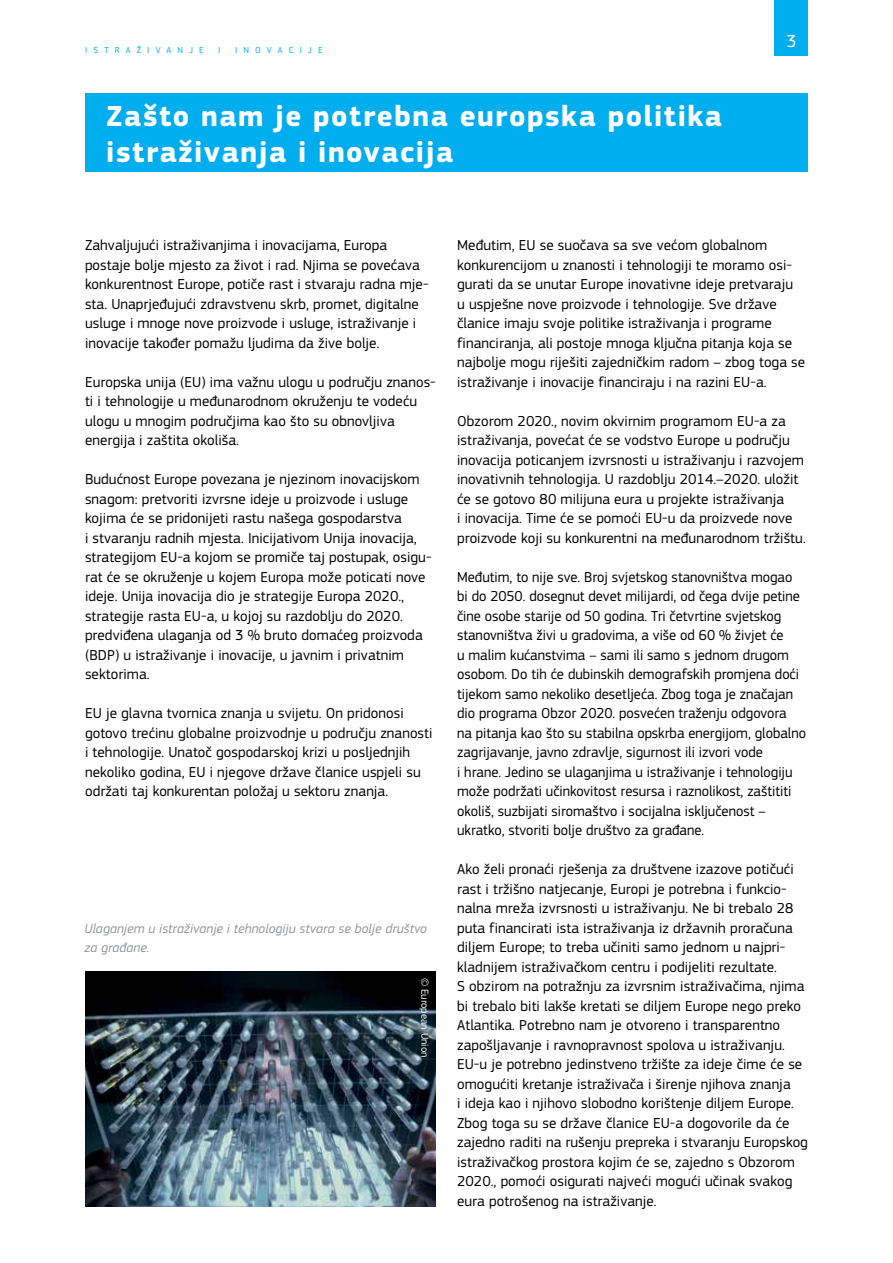
<style>
.page{position:relative;width:893px;height:1263px;background:#fff}
.page>*{position:absolute;margin:0;border:0;box-sizing:border-box;transform-origin:0 0}
.Heading01_neg{font:700 30px/36px "EC Square Sans Pro";letter-spacing:.05em;color:#fff}
.folio{font:18px "EC Square Sans Pro";color:#fff}
.BodyText{font:15px/19.5px "EC Square Sans Pro";letter-spacing:.005em;color:#000}
.legende_R{font:italic 13.5px/19.5px "EC Square Sans Pro";letter-spacing:.005em;color:#939598}
.copyright_copy{font:10.5px "EC Square Sans Pro";letter-spacing:.005em;color:#fff}
.running_title_RIGHT{font:9px "EC Square Sans Pro";letter-spacing:.68em;color:#00aeef}
</style>
<div class="page">
<div style="left:775px;top:0;width:33px;height:55px;background:#00aeef"></div>
<div style="left:85px;top:94px;width:723px;height:78px;background:#00aeef"></div>
<img style="left:85px;top:971px;width:351px;height:236px">
<p class="running_title_RIGHT" style="left:85px;top:45px;width:120px">ISTRAŽIVANJE</p>
<p class="running_title_RIGHT" style="left:218px;top:45px;width:4px">I</p>
<p class="running_title_RIGHT" style="left:235px;top:45px;width:89px">INOVACIJE</p>
<p class="Heading01_neg" style="left:106px;top:99px;width:617px">Zašto nam je potrebna europska politika istraživanja i inovacija</p>
<p class="folio" style="left:786px;top:30px;width:12px">3</p>
<p class="BodyText" style="left:85px;top:236px;width:345px">Zahvaljujući istraživanjima i inovacijama, Europa postaje bolje mjesto za život i rad. Njima se povećava konkurentnost Europe, potiče rast i stvaraju radna mje&shy;sta. Unaprjeđujući zdravstvenu skrb, promet, digitalne usluge i mnoge nove proizvode i usluge, istraživanje i inovacije također pomažu ljudima da žive bolje.</p>
<p class="BodyText" style="left:85px;top:372px;width:352px">Europska unija (EU) ima važnu ulogu u području znanos&shy;ti i tehnologije u međunarodnom okruženju te vodeću ulogu u mnogim područjima kao što su obnovljiva energija i zaštita okoliša.</p>
<p class="BodyText" style="left:85px;top:470px;width:348px">Budućnost Europe povezana je njezinom inovacijskom snagom: pretvoriti izvrsne ideje u proizvode i usluge kojima će se pridonijeti rastu našega gospodarstva<br>i stvaranju radnih mjesta. Inicijativom Unija inovacija, strategijom EU‑a kojom se promiče taj postupak, osigu&shy;rat će se okruženje u kojem Europa može poticati nove ideje. Unija inovacija dio je strategije Europa 2020., strategije rasta EU‑a, u kojoj su razdoblju do 2020. predviđena ulaganja od 3 % bruto domaćeg proizvoda (BDP) u istraživanje i inovacije, u javnim i privatnim sektorima.</p>
<p class="BodyText" style="left:85px;top:704px;width:349px">EU je glavna tvornica znanja u svijetu. On pridonosi gotovo trećinu globalne proizvodnje u području znanosti i tehnologije. Unatoč gospodarskoj krizi u posljednjih nekoliko godina, EU i njegove države članice uspjeli su održati taj konkurentan položaj u sektoru znanja.</p>
<p class="legende_R" style="left:84px;top:919px;width:344px">Ulaganjem u istraživanje i tehnologiju stvara se bolje društvo za građane.</p>
<p class="copyright_copy" style="left:431px;top:977px;width:81px;rotate:90deg">© European Union</p>
<p class="BodyText" style="left:457px;top:236px;width:350px">Međutim, EU se suočava sa sve većom globalnom konkurencijom u znanosti i tehnologiji te moramo osi&shy;gurati da se unutar Europe inovativne ideje pretvaraju<br>u uspješne nove proizvode i tehnologije. Sve države članice imaju svoje politike istraživanja i programe financiranja, ali postoje mnoga ključna pitanja koja se najbolje mogu riješiti zajedničkim radom – zbog toga se istraživanje i inovacije financiraju i na razini EU‑a.</p>
<p class="BodyText" style="left:457px;top:411px;width:350px">Obzorom 2020., novim okvirnim programom EU‑a za istraživanja, povećat će se vodstvo Europe u području inovacija poticanjem izvrsnosti u istraživanju i razvojem inovativnih tehnologija. U razdoblju 2014.–2020. uložit će se gotovo 80 milijuna eura u projekte istraživanja<br>i inovacija. Time će se pomoći EU‑u da proizvede nove proizvode koji su konkurentni na međunarodnom tržištu.</p>
<p class="BodyText" style="left:457px;top:567px;width:350px">Međutim, to nije sve. Broj svjetskog stanovništva mogao bi do 2050. dosegnut devet milijardi, od čega dvije petine čine osobe starije od 50 godina. Tri četvrtine svjetskog stanovništva živi u gradovima, a više od 60 % živjet će<br>u malim kućanstvima – sami ili samo s jednom drugom osobom. Do tih će dubinskih demografskih promjena doći tijekom samo nekoliko desetljeća. Zbog toga je značajan dio programa Obzor 2020. posvećen traženju odgovora<br>na pitanja kao što su stabilna opskrba energijom, globalno zagrijavanje, javno zdravlje, sigurnost ili izvori vode<br>i hrane. Jedino se ulaganjima u istraživanje i tehnologiju može podržati učinkovitost resursa i raznolikost, zaštititi okoliš, suzbijati siromaštvo i socijalna isključenost – ukratko, stvoriti bolje društvo za građane.</p>
<p class="BodyText" style="left:457px;top:860px;width:352px">Ako želi pronaći rješenja za društvene izazove potičući rast i tržišno natjecanje, Europi je potrebna i funkcio&shy;nalna mreža izvrsnosti u istraživanju. Ne bi trebalo 28 puta financirati ista istraživanja iz državnih proračuna diljem Europe; to treba učiniti samo jednom u najpri&shy;kladnijem istraživačkom centru i podijeliti rezultate.<br>S obzirom na potražnju za izvrsnim istraživačima, njima bi trebalo biti lakše kretati se diljem Europe nego preko Atlantika. Potrebno nam je otvoreno i transparentno zapošljavanje i ravnopravnost spolova u istraživanju.<br>EU‑u je potrebno jedinstveno tržište za ideje čime će se omogućiti kretanje istraživača i širenje njihova znanja<br>i ideja kao i njihovo slobodno korištenje diljem Europe.<br>Zbog toga su se države članice EU‑a dogovorile da će zajedno raditi na rušenju prepreka i stvaranju Europskog istraživačkog prostora kojim će se, zajedno s Obzorom 2020., pomoći osigurati najveći mogući učinak svakog eura potrošenog na istraživanje.</p>
</div>
